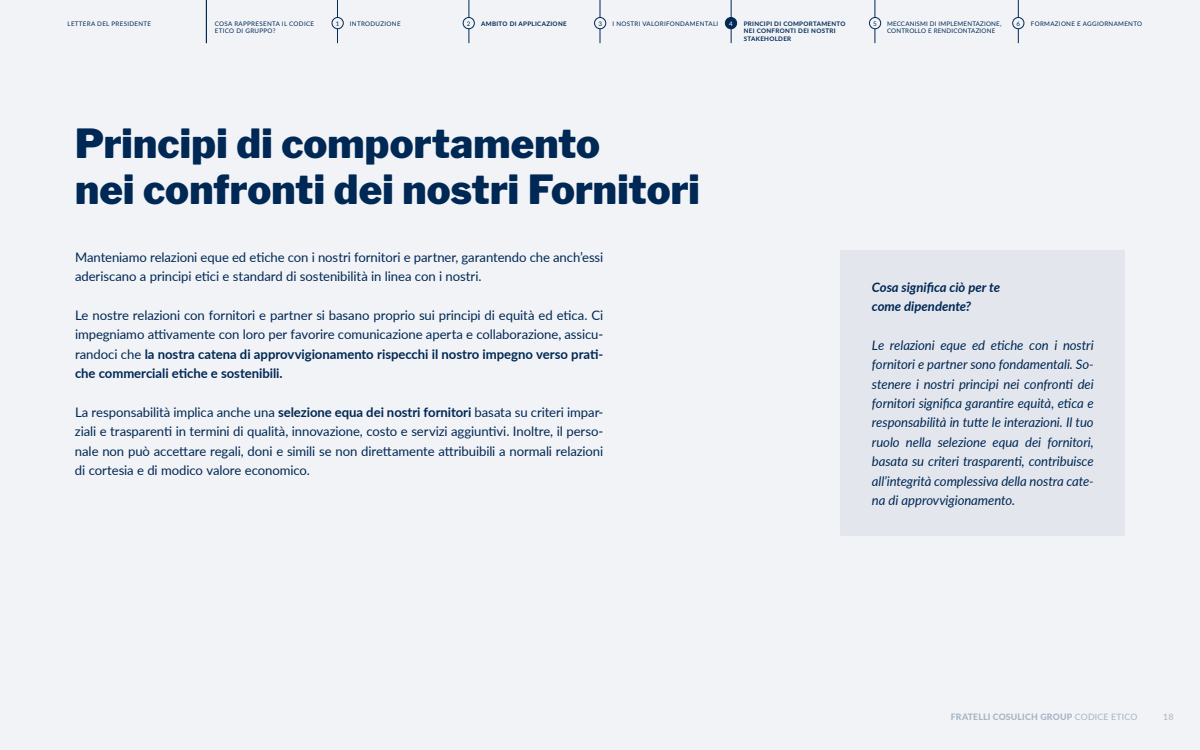
<style>
.page{position:relative;width:1200px;height:750px;background:#f1f3f6}
.page>*{position:absolute;margin:0;border:0;box-sizing:border-box;transform-origin:0 0}
._2022_Capitolo_Titolo{font:900 39.88px "Libre Franklin";letter-spacing:.005em;color:#002855}
._2022_Testo{font:13.12px/19.4px "Lato";letter-spacing:-.005em;color:#002855;text-align:justify}
._2022_Testo-2{font:italic 13.12px/19.4px "Lato";letter-spacing:-.005em;color:#002855;text-align:justify}
._2022_Testo-3{font:italic 700 13.12px "Lato";letter-spacing:-.005em;color:#002855}
.t1{font:800 8.75px "Lato";letter-spacing:.015em;color:#a6b4c4}
.t2{font:8.75px "Lato";color:#a6b4c4}
.t3{font:6.25px "Lato";letter-spacing:.05em;color:#002855}
.t4{font:700 6.25px/7.5px "Lato";letter-spacing:.05em;color:#002855}
.t5{font:6.25px/7.5px "Lato";letter-spacing:.03em;color:#002855}
.t6{font:6.25px "Lato";color:#fff}
.s1{font-weight:700}
.s2{font-weight:400}
</style>
<div class="page">
<hr style="left:206px;top:0;width:1px;height:43px;background:#002855">
<hr style="left:600px;top:0;width:1px;height:43px;background:#002855">
<hr style="left:731px;top:0;width:1px;height:43px;background:#002855">
<hr style="left:875px;top:0;width:1px;height:43px;background:#002855">
<hr style="left:1018px;top:0;width:1px;height:43px;background:#002855">
<hr style="left:337px;top:0;width:1px;height:43px;background:#002855">
<hr style="left:469px;top:0;width:1px;height:43px;background:#002855">
<div style="left:332px;top:18px;width:11px;height:11px;background:#f1f3f6;border-radius:50%"></div>
<div style="left:332px;top:17px;width:11px;height:12px;border:1px solid #002855;border-radius:50%"></div>
<div style="left:463px;top:18px;width:11px;height:11px;background:#f1f3f6;border-radius:50%"></div>
<div style="left:463px;top:17px;width:12px;height:12px;border:1px solid #002855;border-radius:50%"></div>
<div style="left:595px;top:18px;width:11px;height:11px;background:#f1f3f6;border-radius:50%"></div>
<div style="left:594px;top:17px;width:12px;height:12px;border:1px solid #002855;border-radius:50%"></div>
<div style="left:725px;top:18px;width:12px;height:11px;background:#002855;border-radius:50%"></div>
<div style="left:725px;top:17px;width:12px;height:12px;border:1px solid #002855;border-radius:50%"></div>
<div style="left:869px;top:18px;width:12px;height:11px;background:#f1f3f6;border-radius:50%"></div>
<div style="left:869px;top:17px;width:12px;height:12px;border:1px solid #002855;border-radius:50%"></div>
<div style="left:1013px;top:18px;width:11px;height:11px;background:#f1f3f6;border-radius:50%"></div>
<div style="left:1013px;top:17px;width:11px;height:12px;border:1px solid #002855;border-radius:50%"></div>
<div style="left:840px;top:250px;width:285px;height:286px;background:#e3e7ed"></div>
<p class="t3" style="left:350px;top:19px;width:52px">INTRODUZIONE</p>
<p class="t4" style="left:481px;top:19px;width:87px">AMBITO DI APPLICAZIONE</p>
<p class="t3" style="left:612px;top:19px;width:107px">I NOSTRI VALORIFONDAMENTALI</p>
<p class="t4" style="left:744px;top:19px;width:103px">PRINCIPI DI COMPORTAMENTO<br>NEI CONFRONTI DEI NOSTRI<br>STAKEHOLDER</p>
<p class="t5" style="left:887px;top:19px;width:116px">MECCANISMI DI IMPLEMENTAZIONE,<br>CONTROLLO E RENDICONTAZIONE</p>
<p class="t3" style="left:1031px;top:19px;width:113px">FORMAZIONE E AGGIORNAMENTO</p>
<p class="t3" style="left:68px;top:19px;width:85px">LETTERA DEL PRESIDENTE</p>
<p class="t3" style="left:215px;top:19px;width:101px">COSA RAPPRESENTA IL CODICE</p>
<p class="t3" style="left:336px;top:19px;width:5px">1</p>
<p class="t3" style="left:467px;top:19px;width:5px">2</p>
<p class="t3" style="left:598px;top:19px;width:5px">3</p>
<p class="t6" style="left:729px;top:19px;width:5px">4</p>
<p class="t3" style="left:873px;top:19px;width:5px">5</p>
<p class="t3" style="left:1017px;top:19px;width:5px">6</p>
<p class="t3" style="left:215px;top:26px;width:62px">ETICO DI GRUPPO?</p>
<p class="_2022_Capitolo_Titolo" style="left:75px;top:120px;width:526px">Principi di comportamento</p>
<p class="_2022_Capitolo_Titolo" style="left:75px;top:165px;width:626px">nei confronti dei nostri Fornitori</p>
<p class="_2022_Testo" style="left:75px;top:247px;width:530px">Manteniamo relazioni eque ed etiche con i nostri fornitori e partner, garantendo che anch’essi aderiscano a principi etici e standard di sostenibilità in linea con i nostri.</p>
<p class="_2022_Testo" style="left:75px;top:305px;width:530px">Le nostre relazioni con fornitori e partner si basano proprio sui principi di equità ed etica. Ci impegniamo attivamente con loro per favorire comunicazione aperta e collaborazione, assicu&shy;randoci che <span class="s1">la nostra catena di approvvigionamento rispecchi il nostro impegno verso prati&shy;che commerciali etiche e sostenibili.</span></p>
<p class="_2022_Testo" style="left:75px;top:402px;width:530px">La responsabilità implica anche una <span class="s1">selezione equa dei nostri fornitori</span> basata su criteri impar&shy;ziali e trasparenti in termini di qualità, innovazione, costo e servizi aggiuntivi. Inoltre, il perso&shy;nale non può accettare regali, doni e simili se non direttamente attribuibili a normali relazioni di cortesia e di modico valore economico.</p>
<p class="_2022_Testo-3" style="left:872px;top:277px;width:130px">Cosa significa ciò per te</p>
<p class="_2022_Testo-3" style="left:872px;top:297px;width:101px">come dipendente?</p>
<p class="_2022_Testo-2" style="left:872px;top:335px;width:223px">Le relazioni eque ed etiche con i nostri fornitori e partner sono fondamentali. So&shy;stenere i nostri principi nei confronti dei fornitori significa garantire equità, etica e responsabilità in tutte le interazioni. Il tuo ruolo nella selezione equa dei fornitori, basata su criteri trasparenti, contribuisce all’integrità complessiva della nostra cate&shy;na di approvvigionamento.</p>
<p class="t1" style="left:951px;top:710px;width:188px">FRATELLI COSULICH GROUP <span class="s2">CODICE ETICO</span></p>
<p class="t2" style="left:1163px;top:710px;width:12px">18</p>
</div>
